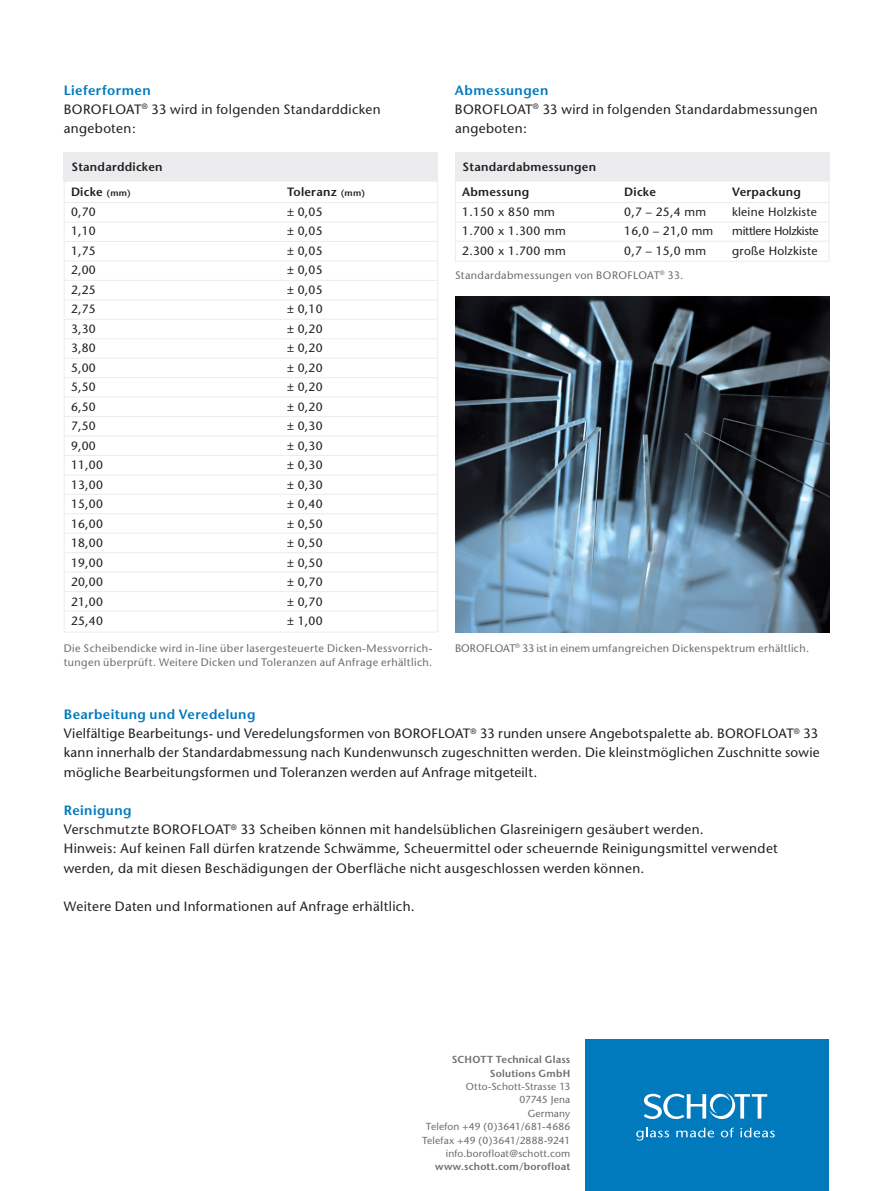
<style>
.page{position:relative;width:893px;height:1191px;background:#fff}
.page>*{position:absolute;margin:0;border:0;box-sizing:border-box;transform-origin:0 0}
.t1{font:13.5px/19.2px "Stone Sans";letter-spacing:.025em;color:#231f20}
.t2{font:12px "Stone Sans";letter-spacing:.02em;color:#231f20}
.t3{font:600 12px/25.2px "Stone Sans";letter-spacing:.02em;color:#231f20}
.t4{font:12px "Stone Sans";letter-spacing:-.025em;color:#231f20}
.t5{font:10.8px/14.2px "Stone Sans";letter-spacing:.035em;color:#6c6d70}
.t6{font:10.2px/13.4px "Stone Sans";letter-spacing:.02em;color:#6c6d70;text-align:right}
.t7{font:600 10.2px/13.4px "Stone Sans";letter-spacing:.02em;color:#6c6d70;text-align:right}
.s1{font-weight:600;color:#0079bd}
.s2{font-size:9px}
</style>
<div class="page">
<div style="left:585px;top:1039px;width:244px;height:152px;background:#0079bd"></div>
<svg style="left:644px;top:1093px;width:123px;height:26px"></svg>
<svg style="left:636px;top:1127px;width:33px;height:13px"></svg>
<svg style="left:676px;top:1127px;width:38px;height:10px"></svg>
<svg style="left:721px;top:1127px;width:13px;height:10px"></svg>
<svg style="left:740px;top:1127px;width:35px;height:10px"></svg>
<hr style="left:64px;top:202px;width:374px;height:1px;background:#ececee">
<hr style="left:64px;top:222px;width:374px;height:1px;background:#ececee">
<hr style="left:64px;top:416px;width:374px;height:1px;background:#ececee">
<hr style="left:64px;top:241px;width:374px;height:1px;background:#ececee">
<hr style="left:64px;top:435px;width:374px;height:1px;background:#ececee">
<div style="left:64px;top:152px;width:374px;height:29px;background:#ececee"></div>
<hr style="left:64px;top:260px;width:374px;height:1px;background:#ececee">
<hr style="left:64px;top:455px;width:374px;height:1px;background:#ececee">
<hr style="left:64px;top:280px;width:374px;height:1px;background:#ececee">
<hr style="left:64px;top:474px;width:374px;height:1px;background:#ececee">
<hr style="left:64px;top:299px;width:374px;height:1px;background:#ececee">
<hr style="left:64px;top:494px;width:374px;height:1px;background:#ececee">
<hr style="left:64px;top:319px;width:374px;height:1px;background:#ececee">
<hr style="left:64px;top:513px;width:374px;height:1px;background:#ececee">
<hr style="left:64px;top:338px;width:374px;height:1px;background:#ececee">
<hr style="left:64px;top:533px;width:374px;height:1px;background:#ececee">
<hr style="left:64px;top:358px;width:374px;height:1px;background:#ececee">
<hr style="left:64px;top:552px;width:374px;height:1px;background:#ececee">
<hr style="left:64px;top:377px;width:374px;height:1px;background:#ececee">
<hr style="left:64px;top:572px;width:374px;height:1px;background:#ececee">
<hr style="left:64px;top:397px;width:374px;height:1px;background:#ececee">
<hr style="left:64px;top:591px;width:374px;height:1px;background:#ececee">
<hr style="left:64px;top:610px;width:374px;height:1px;background:#ececee">
<hr style="left:455px;top:202px;width:374px;height:1px;background:#ececee">
<hr style="left:455px;top:222px;width:374px;height:1px;background:#ececee">
<hr style="left:455px;top:241px;width:374px;height:1px;background:#ececee">
<div style="left:455px;top:152px;width:374px;height:29px;background:#ececee"></div>
<div style="left:455px;top:181px;width:374px;height:81px;border:1px solid #ececee"></div>
<img style="left:455px;top:296px;width:374px;height:336px">
<p class="t1" style="left:64px;top:80px;width:318px"><span class="s1">Lieferformen<br></span>BOROFLOAT<sup>®</sup> 33 wird in folgenden Standarddicken angeboten:</p>
<p class="t1" style="left:455px;top:80px;width:364px"><span class="s1">Abmessungen<br></span>BOROFLOAT<sup>®</sup> 33 wird in folgenden Standardabmessungen angeboten:</p>
<p class="t3" style="left:71px;top:154px;width:93px">Standarddicken<br>Dicke <span class="s2">(mm)</span></p>
<p class="t3" style="left:287px;top:179px;width:80px">Toleranz <span class="s2">(mm)</span></p>
<p class="t3" style="left:462px;top:154px;width:135px">Standardabmessungen<br>Abmessung</p>
<p class="t3" style="left:624px;top:179px;width:33px">Dicke</p>
<p class="t3" style="left:732px;top:179px;width:70px">Verpackung</p>
<p class="t2" style="left:71px;top:204px;width:26px">0,70</p>
<p class="t2" style="left:287px;top:204px;width:37px">± 0,05</p>
<p class="t2" style="left:71px;top:224px;width:26px">1,10</p>
<p class="t2" style="left:287px;top:224px;width:37px">± 0,05</p>
<p class="t2" style="left:71px;top:243px;width:26px">1,75</p>
<p class="t2" style="left:287px;top:243px;width:37px">± 0,05</p>
<p class="t2" style="left:71px;top:263px;width:26px">2,00</p>
<p class="t2" style="left:287px;top:263px;width:37px">± 0,05</p>
<p class="t2" style="left:71px;top:282px;width:26px">2,25</p>
<p class="t2" style="left:287px;top:282px;width:37px">± 0,05</p>
<p class="t2" style="left:71px;top:302px;width:26px">2,75</p>
<p class="t2" style="left:287px;top:302px;width:37px">± 0,10</p>
<p class="t2" style="left:71px;top:321px;width:26px">3,30</p>
<p class="t2" style="left:287px;top:321px;width:37px">± 0,20</p>
<p class="t2" style="left:71px;top:341px;width:26px">3,80</p>
<p class="t2" style="left:287px;top:341px;width:37px">± 0,20</p>
<p class="t2" style="left:71px;top:360px;width:26px">5,00</p>
<p class="t2" style="left:287px;top:360px;width:37px">± 0,20</p>
<p class="t2" style="left:71px;top:380px;width:26px">5,50</p>
<p class="t2" style="left:287px;top:380px;width:37px">± 0,20</p>
<p class="t2" style="left:71px;top:399px;width:26px">6,50</p>
<p class="t2" style="left:287px;top:399px;width:37px">± 0,20</p>
<p class="t2" style="left:71px;top:419px;width:26px">7,50</p>
<p class="t2" style="left:287px;top:419px;width:37px">± 0,30</p>
<p class="t2" style="left:71px;top:438px;width:26px">9,00</p>
<p class="t2" style="left:287px;top:438px;width:37px">± 0,30</p>
<p class="t2" style="left:71px;top:458px;width:33px">11,00</p>
<p class="t2" style="left:287px;top:458px;width:37px">± 0,30</p>
<p class="t2" style="left:71px;top:477px;width:33px">13,00</p>
<p class="t2" style="left:287px;top:477px;width:37px">± 0,30</p>
<p class="t2" style="left:71px;top:497px;width:33px">15,00</p>
<p class="t2" style="left:287px;top:497px;width:37px">± 0,40</p>
<p class="t2" style="left:71px;top:516px;width:33px">16,00</p>
<p class="t2" style="left:287px;top:516px;width:37px">± 0,50</p>
<p class="t2" style="left:71px;top:536px;width:33px">18,00</p>
<p class="t2" style="left:287px;top:536px;width:37px">± 0,50</p>
<p class="t2" style="left:71px;top:555px;width:33px">19,00</p>
<p class="t2" style="left:287px;top:555px;width:37px">± 0,50</p>
<p class="t2" style="left:71px;top:575px;width:33px">20,00</p>
<p class="t2" style="left:287px;top:575px;width:37px">± 0,70</p>
<p class="t2" style="left:71px;top:594px;width:33px">21,00</p>
<p class="t2" style="left:287px;top:594px;width:37px">± 0,70</p>
<p class="t2" style="left:71px;top:614px;width:33px">25,40</p>
<p class="t2" style="left:287px;top:614px;width:37px">± 1,00</p>
<p class="t2" style="left:462px;top:204px;width:94px">1.150 x 850 mm</p>
<p class="t2" style="left:624px;top:204px;width:83px">0,7 – 25,4 mm</p>
<p class="t2" style="left:732px;top:204px;width:86px">kleine Holzkiste</p>
<p class="t2" style="left:462px;top:224px;width:105px">1.700 x 1.300 mm</p>
<p class="t2" style="left:624px;top:224px;width:91px">16,0 – 21,0 mm</p>
<p class="t4" style="left:732px;top:224px;width:88px">mittlere Holzkiste</p>
<p class="t2" style="left:462px;top:243px;width:105px">2.300 x 1.700 mm</p>
<p class="t2" style="left:624px;top:243px;width:83px">0,7 – 15,0 mm</p>
<p class="t2" style="left:732px;top:243px;width:87px">große Holzkiste</p>
<p class="t5" style="left:455px;top:268px;width:230px">Standardabmessungen von BOROFLOAT<sup>®</sup> 33.</p>
<p class="t5" style="left:64px;top:641px;width:370px">Die Scheibendicke wird in-line über lasergesteuerte Dicken-Messvorrich&shy;tungen überprüft. Weitere Dicken und Toleranzen auf Anfrage erhältlich.</p>
<p class="t5" style="left:455px;top:640px;width:356px">BOROFLOAT<sup>®</sup> 33 ist in einem umfangreichen Dickenspektrum erhältlich.</p>
<p class="t1" style="left:64px;top:704px;width:757px"><span class="s1">Bearbeitung und Veredelung<br></span>Vielfältige Bearbeitungs- und Veredelungsformen von BOROFLOAT<sup>®</sup> 33 runden unsere Angebotspalette ab. BOROFLOAT<sup>®</sup> 33 kann innerhalb der Standardabmessung nach Kundenwunsch zugeschnitten werden. Die kleinstmöglichen Zuschnitte sowie mögliche Bearbeitungsformen und Toleranzen werden auf Anfrage mitgeteilt.</p>
<p class="t1" style="left:64px;top:800px;width:715px"><span class="s1">Reinigung<br></span>Verschmutzte BOROFLOAT<sup>®</sup> 33 Scheiben können mit handelsüblichen Glasreinigern gesäubert werden.<br>Hinweis: Auf keinen Fall dürfen kratzende Schwämme, Scheuermittel oder scheuernde Reinigungsmittel verwendet werden, da mit diesen Beschädigungen der Oberfläche nicht ausgeschlossen werden können.</p>
<p class="t1" style="left:64px;top:896px;width:352px">Weitere Daten und Informationen auf Anfrage erhältlich.</p>
<p class="t7" style="left:452px;top:1053px;width:120px">SCHOTT Technical Glass<br>Solutions GmbH</p>
<p class="t6" style="left:422px;top:1079px;width:150px">Otto-Schott-Strasse 13<br>07745 Jena<br>Germany<br>Telefon +49 (0)3641/681-4686<br>Telefax +49 (0)3641/2888-9241 info.borofloat@schott.com</p>
<p class="t7" style="left:435px;top:1160px;width:137px">www.schott.com/borofloat</p>
</div>
